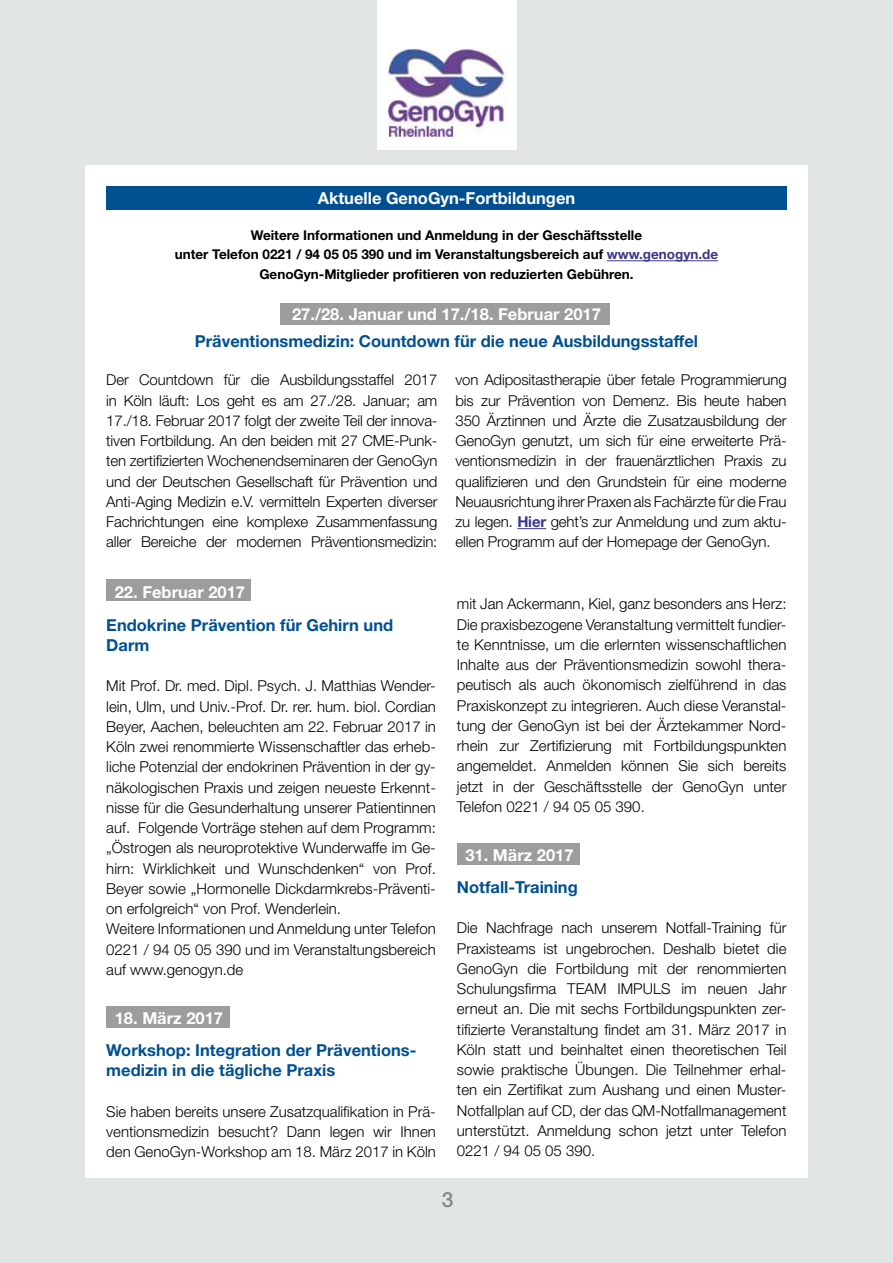
<style>
.page{position:relative;width:893px;height:1263px;background:#e1e5e6}
.page>*{position:absolute;margin:0;border:0;box-sizing:border-box;transform-origin:0 0}
.t1{font:500 21px "Helvetica Neue";color:#87888a}
.t2{font:700 16.5px/20.2px "Helvetica Neue";color:#005091}
.t3{font:700 16.5px "Helvetica Neue";color:#fff}
.t4{font:300 15px/20.2px "Helvetica Neue";color:#000;text-align:justify}
.t5{font:700 13.5px/19.5px "Helvetica Neue";color:#000;text-align:center}
.s1{color:#39378b}
.s2{font-weight:700;color:#39378b}
</style>
<div class="page">
<div style="left:377px;top:0;width:140px;height:149px;background:#fff"></div>
<img style="left:388px;top:48px;width:117px;height:90px">
<div style="left:85px;top:166px;width:723px;height:1012px;background:#fff"></div>
<div style="left:106px;top:187px;width:681px;height:23px;background:#005091"></div>
<svg style="left:517px;top:528px;width:29px;height:1px"></svg>
<div style="left:280px;top:304px;width:330px;height:21px;background:#9c9d9f"></div>
<hr style="left:607px;top:260px;width:111px;height:1px;background:#39378b">
<div style="left:457px;top:843px;width:122px;height:22px;background:#9c9d9f"></div>
<div style="left:106px;top:1006px;width:123px;height:22px;background:#9c9d9f"></div>
<div style="left:106px;top:580px;width:145px;height:21px;background:#9c9d9f"></div>
<p class="t3" style="left:318px;top:188px;width:259px">Aktuelle GenoGyn-Fortbildungen</p>
<p class="t5" style="left:175px;top:225px;width:545px">Weitere Informationen und Anmeldung in der Geschäftsstelle<br>unter Telefon 0221 / 94 05 05 390 und im Veranstaltungsbereich auf <span class="s1">www.genogyn.de<br></span>GenoGyn-Mitglieder profitieren von reduzierten Gebühren.</p>
<p class="t3" style="left:292px;top:304px;width:310px">27./28. Januar und 17./18. Februar 2017</p>
<p class="t2" style="left:195px;top:330px;width:505px">Präventionsmedizin: Countdown für die neue Ausbildungsstaffel</p>
<p class="t4" style="left:106px;top:370px;width:333px">Der Countdown für die Ausbildungsstaffel 2017 in Köln läuft: Los geht es am 27./28. Januar; am 17./18. Februar 2017 folgt der zweite Teil der innova&shy;tiven Fortbildung. An den beiden mit 27 CME-Punk&shy;ten zertifizierten Wochenendseminaren der GenoGyn und der Deutschen Gesellschaft für Prävention und Anti-Aging Medizin e.V. vermitteln Experten diverser Fachrichtungen eine komplexe Zusammenfassung aller Bereiche der modernen Präventionsmedizin:</p>
<p class="t4" style="left:455px;top:370px;width:333px">von Adipositastherapie über fetale Programmierung bis zur Prävention von Demenz. Bis heute haben 350 Ärztinnen und Ärzte die Zusatzausbildung der GenoGyn genutzt, um sich für eine erweiterte Prä&shy;ventionsmedizin in der frauenärztlichen Praxis zu qualifizieren und den Grundstein für eine moderne Neuausrichtung ihrer Praxen als Fachärzte für die Frau zu legen. <span class="s2">Hier</span> geht’s zur Anmeldung und zum aktu&shy;ellen Programm auf der Homepage der GenoGyn.</p>
<p class="t3" style="left:115px;top:582px;width:132px">22. Februar 2017</p>
<p class="t2" style="left:106px;top:614px;width:288px">Endokrine Prävention für Gehirn und<br>Darm</p>
<p class="t4" style="left:106px;top:676px;width:331px;text-align:left">Mit Prof. Dr. med. Dipl. Psych. J. Matthias Wender&shy;lein, Ulm, und Univ.-Prof. Dr. rer. hum. biol. Cordian Beyer, Aachen, beleuchten am 22. Februar 2017 in Köln zwei renommierte Wissenschaftler das erheb&shy;liche Potenzial der endokrinen Prävention in der gy&shy;näkologischen Praxis und zeigen neueste Erkennt&shy;nisse für die Gesunderhaltung unserer Patientinnen auf. Folgende Vorträge stehen auf dem Programm: „Östrogen als neuroprotektive Wunderwaffe im Ge&shy;hirn: Wirklichkeit und Wunschdenken“ von Prof.<br>Beyer sowie „Hormonelle Dickdarmkrebs-Präventi&shy;on erfolgreich“ von Prof. Wenderlein.<br>Weitere Informationen und Anmeldung unter Telefon 0221 / 94 05 05 390 und im Veranstaltungsbereich auf www.genogyn.de</p>
<p class="t3" style="left:115px;top:1007px;width:110px">18. März 2017</p>
<p class="t2" style="left:106px;top:1039px;width:312px">Workshop: Integration der Präventions&shy;medizin in die tägliche Praxis</p>
<p class="t4" style="left:106px;top:1101px;width:331px">Sie haben bereits unsere Zusatzqualifikation in Prä&shy;ventionsmedizin besucht? Dann legen wir Ihnen den GenoGyn-Workshop am 18. März 2017 in Köln</p>
<p class="t4" style="left:457px;top:593px;width:331px">mit Jan Ackermann, Kiel, ganz besonders ans Herz:<br>Die praxisbezogene Veranstaltung vermittelt fundier&shy;te Kenntnisse, um die erlernten wissenschaftlichen Inhalte aus der Präventionsmedizin sowohl thera&shy;peutisch als auch ökonomisch zielführend in das Praxiskonzept zu integrieren. Auch diese Veranstal&shy;tung der GenoGyn ist bei der Ärztekammer Nord&shy;rhein zur Zertifizierung mit Fortbildungspunkten angemeldet. Anmelden können Sie sich bereits jetzt in der Geschäftsstelle der GenoGyn unter Telefon 0221 / 94 05 05 390.</p>
<p class="t3" style="left:465px;top:844px;width:110px">31. März 2017</p>
<p class="t2" style="left:457px;top:876px;width:122px">Notfall-Training</p>
<p class="t4" style="left:457px;top:917px;width:331px">Die Nachfrage nach unserem Notfall-Training für Praxisteams ist ungebrochen. Deshalb bietet die GenoGyn die Fortbildung mit der renommierten Schulungsfirma TEAM IMPULS im neuen Jahr erneut an. Die mit sechs Fortbildungspunkten zer&shy;tifizierte Veranstaltung findet am 31. März 2017 in Köln statt und beinhaltet einen theoretischen Teil sowie praktische Übungen. Die Teilnehmer erhal&shy;ten ein Zertifikat zum Aushang und einen Muster-Notfallplan auf CD, der das QM-Notfallmanagement unterstützt. Anmeldung schon jetzt unter Telefon 0221 / 94 05 05 390.</p>
<h1 class="t1" style="left:442px;top:1187px;width:13px">3</h1>
</div>
